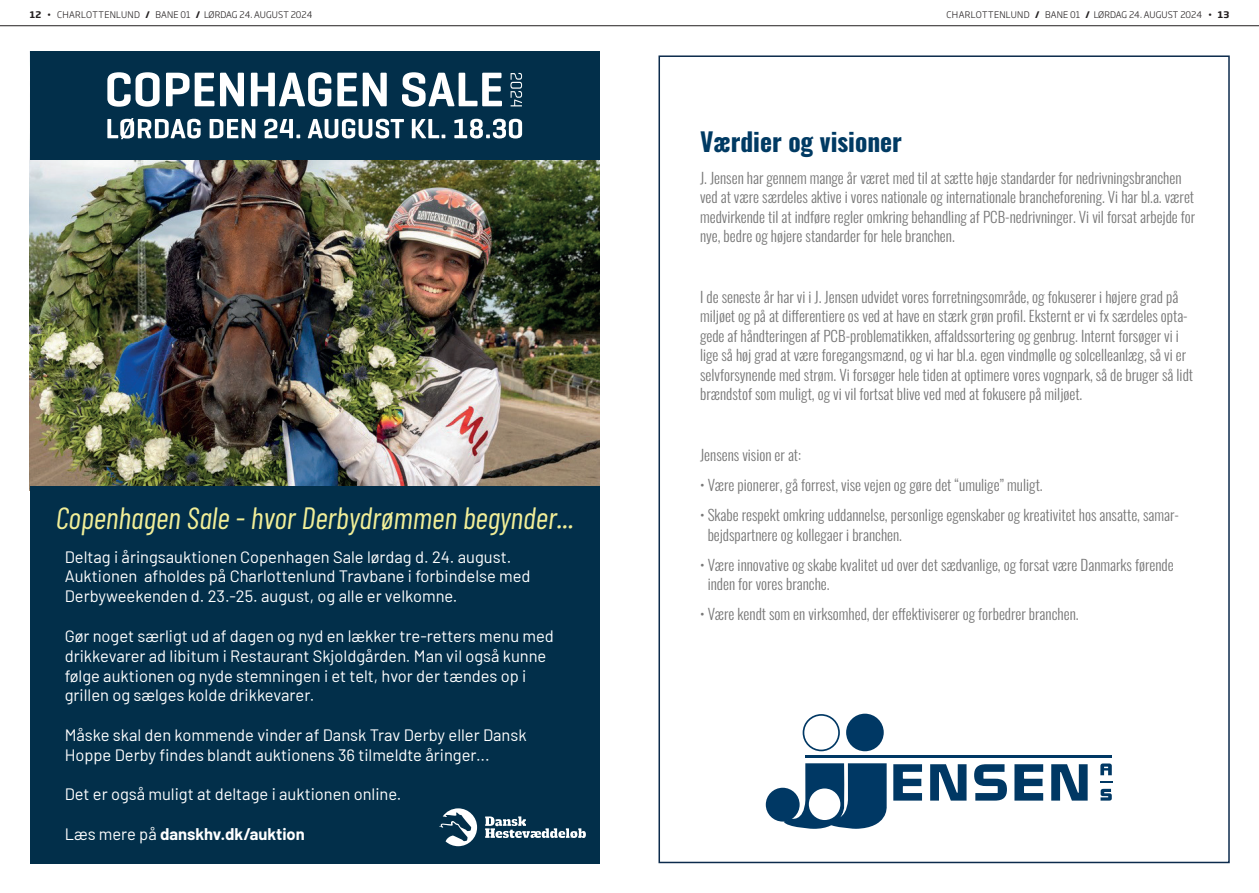
<style>
.page{position:relative;width:1259px;height:893px;background:#fff}
.page>*{position:absolute;margin:0;border:0;box-sizing:border-box;transform-origin:0 0}
.t1{font:italic 30.75px "Barlow Condensed";color:#f1ee98}
.t2{font:700 25.5px "Oswald";color:#003a63}
.t3{font:16.5px/19.8px "Barlow";color:#fff}
.t4{font:700 16.5px "Barlow";color:#fff}
.t5{font:300 15px/19.5px "Oswald";color:#777}
.t6{font:300 9px "Soho Gothic Pro";letter-spacing:.015em;color:#231f20}
.s1{font-weight:700}
.s2{font-weight:400}
</style>
<div class="page">
<div style="left:846px;top:714px;width:37px;height:37px;background:#003864;border-radius:50%"></div>
<svg style="left:802px;top:714px;width:38px;height:37px"></svg>
<div style="left:766px;top:788px;width:33px;height:33px;background:#003864;border-radius:50%"></div>
<hr style="left:805px;top:755px;width:307px;height:3px;background:#003864">
<svg style="left:1100px;top:781px;width:12px;height:2px"></svg>
<svg style="left:930px;top:764px;width:36px;height:37px"></svg>
<svg style="left:1051px;top:764px;width:36px;height:37px"></svg>
<svg style="left:974px;top:764px;width:33px;height:37px"></svg>
<svg style="left:1014px;top:764px;width:29px;height:37px"></svg>
<svg style="left:783px;top:763px;width:139px;height:66px"></svg>
<svg style="left:1100px;top:763px;width:11px;height:12px"></svg>
<svg style="left:1100px;top:789px;width:11px;height:12px"></svg>
<img style="left:30px;top:159px;width:570px;height:327px">
<div style="left:30px;top:486px;width:570px;height:377px;background:#022f4a"></div>
<div style="left:30px;top:51px;width:570px;height:108px;background:#022f4a"></div>
<svg style="left:107px;top:72px;width:395px;height:35px"></svg>
<svg style="left:510px;top:73px;width:12px;height:33px"></svg>
<svg style="left:107px;top:118px;width:415px;height:21px"></svg>
<svg style="left:485px;top:816px;width:101px;height:22px"></svg>
<svg style="left:439px;top:808px;width:38px;height:38px"></svg>
<hr style="left:0;top:25px;width:1259px;height:1px;background:#231f20">
<p class="t6" style="left:30px;top:7px;width:284px"><span class="s1">12</span> • CHARLOTTENLUND <span class="s1">/</span> BANE 01 <span class="s1">/</span> LØRDAG 24. AUGUST 2024</p>
<p class="t6" style="left:946px;top:7px;width:284px">CHARLOTTENLUND <span class="s1">/</span> BANE 01 <span class="s1">/</span> LØRDAG 24. AUGUST 2024 • <span class="s1">13</span></p>
<p class="t2" style="left:700px;top:119px;width:203px">Værdier og visioner</p>
<p class="t5" style="left:700px;top:166px;width:497px">J. Jensen har gennem mange år været med til at sætte høje standarder for nedrivningsbranchen ved at være særdeles aktive i vores nationale og internationale brancheforening. Vi har bl.a. været medvirkende til at indføre regler omkring behandling af PCB-nedrivninger. Vi vil forsat arbejde for nye, bedre og højere standarder for hele branchen.</p>
<p class="t1" style="left:56px;top:496px;width:519px">Copenhagen Sale - hvor Derbydrømmen begynder...</p>
<p class="t3" style="left:65px;top:546px;width:467px">Deltag i åringsauktionen Copenhagen Sale lørdag d. 24. august.<br>Auktionen afholdes på Charlottenlund Travbane i forbindelse med<br>Derbyweekenden d. 23.-25. august, og alle er velkomne.</p>
<p class="t3" style="left:65px;top:625px;width:491px">Gør noget særligt ud af dagen og nyd en lækker tre-retters menu med drikkevarer ad libitum i Restaurant Skjoldgården. Man vil også kunne følge auktionen og nyde stemningen i et telt, hvor der tændes op i grillen og sælges kolde drikkevarer.</p>
<p class="t3" style="left:65px;top:724px;width:463px">Måske skal den kommende vinder af Dansk Trav Derby eller Dansk<br>Hoppe Derby findes blandt auktionens 36 tilmeldte åringer...</p>
<p class="t3" style="left:65px;top:783px;width:338px">Det er også muligt at deltage i auktionen online.</p>
<p class="t4" style="left:65px;top:822px;width:242px"><span class="s2">Læs mere på</span> danskhv.dk/auktion</p>
<p class="t5" style="left:700px;top:285px;width:494px">I de seneste år har vi i J. Jensen udvidet vores forretningsområde, og fokuserer i højere grad på miljøet og på at differentiere os ved at have en stærk grøn profil. Eksternt er vi fx særdeles opta&shy;gede af håndteringen af PCB-problematikken, affaldssortering og genbrug. Internt forsøger vi i lige så høj grad at være foregangsmænd, og vi har bl.a. egen vindmølle og solcelleanlæg, så vi er selvforsynende med strøm. Vi forsøger hele tiden at optimere vores vognpark, så de bruger så lidt brændstof som muligt, og vi vil fortsat blive ved med at fokusere på miljøet.</p>
<p class="t5" style="left:700px;top:443px;width:102px">Jensens vision er at:</p>
<p class="t5" style="left:700px;top:473px;width:344px">• Være pionerer, gå forrest, vise vejen og gøre det “umulige” muligt.</p>
<p class="t5" style="left:707px;top:503px;width:473px;text-indent:-8px">• Skabe respekt omkring uddannelse, personlige egenskaber og kreativitet hos ansatte, samar&shy;bejdspartnere og kollegaer i branchen.</p>
<p class="t5" style="left:707px;top:553px;width:467px;text-indent:-8px">• Være innovative og skabe kvalitet ud over det sædvanlige, og forsat være Danmarks førende inden for vores branche.</p>
<p class="t5" style="left:700px;top:603px;width:380px">• Være kendt som en virksomhed, der effektiviserer og forbedrer branchen.</p>
</div>
